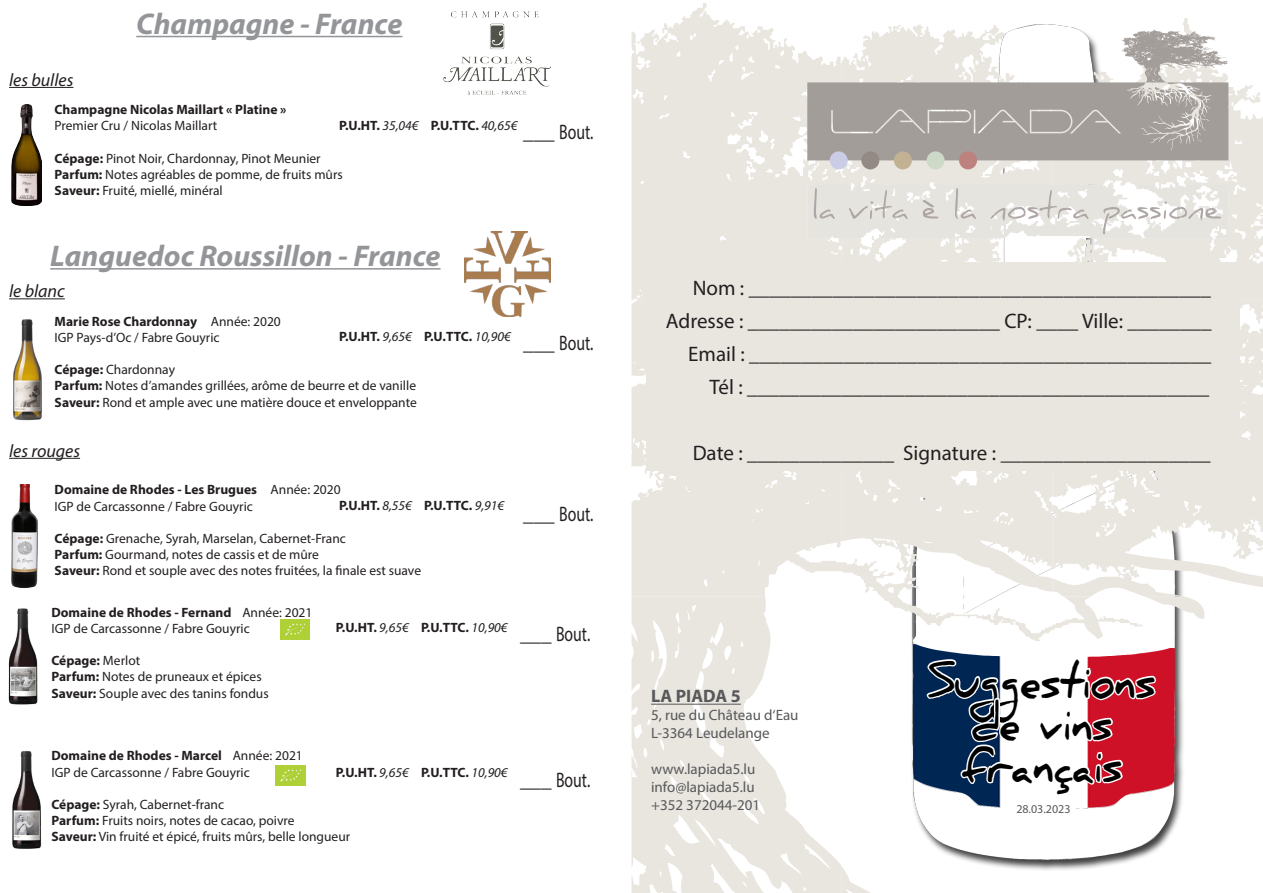
<style>
.page{position:relative;width:1263px;height:893px;background:#fff}
.page>*{position:absolute;margin:0;border:0;box-sizing:border-box;transform-origin:0 0}
.t1{font:700 48.75px/42px "Daniel";color:#000;text-align:center;scale:.8 1}
.t2{font:italic 700 30px "Myriad Pro";color:#939598}
.t3{font:21px "Myriad Pro";color:#231f20}
.t4{font:italic 18px "Myriad Pro";color:#231f20}
.t5{font:700 18px "Myriad Pro";color:#57585a}
.t6{font:15px "Myriad Pro";color:#57585a}
.t7{font:13.5px "Myriad Pro";color:#231f20}
.t8{font:700 13.5px "Myriad Pro";color:#231f20}
.t9{font:12px "Myriad Pro";color:#57585a}
.s1{font-weight:700}
.s2{font-weight:400;font-style:italic}
.s3{font-weight:400}
</style>
<div class="page">
<img style="left:12px;top:104px;width:29px;height:101px">
<hr style="left:9px;top:87px;width:64px;height:1px;background:#231f20">
<hr style="left:136px;top:36px;width:266px;height:1px;background:#939598">
<img style="left:13px;top:319px;width:29px;height:102px">
<hr style="left:9px;top:298px;width:56px;height:1px;background:#231f20">
<hr style="left:50px;top:268px;width:391px;height:2px;background:#939598">
<img style="left:12px;top:484px;width:25px;height:104px">
<img style="left:9px;top:608px;width:29px;height:97px">
<img style="left:12px;top:751px;width:30px;height:98px">
<hr style="left:9px;top:458px;width:71px;height:1px;background:#231f20">
<img style="left:280px;top:620px;width:30px;height:20px">
<img style="left:276px;top:766px;width:29px;height:20px">
<img style="left:465px;top:232px;width:85px;height:85px">
<svg style="left:664px;top:18px;width:599px;height:220px"></svg>
<svg style="left:631px;top:25px;width:575px;height:213px;background:#eae6e1"></svg>
<svg style="left:631px;top:238px;width:632px;height:655px"></svg>
<svg style="left:897px;top:238px;width:366px;height:312px;fill:#e9e5df"></svg>
<svg style="left:807px;top:30px;width:421px;height:130px"></svg>
<div style="left:830px;top:151px;width:18px;height:18px;background:#cbcce6;border-radius:50%"></div>
<div style="left:959px;top:151px;width:18px;height:18px;background:#bd817e;border-radius:50%"></div>
<div style="left:894px;top:151px;width:18px;height:18px;background:#c3b193;border-radius:50%"></div>
<div style="left:861px;top:151px;width:18px;height:18px;background:#948a85;border-radius:50%"></div>
<div style="left:927px;top:151px;width:17px;height:18px;background:#cedac8;border-radius:50%"></div>
<img style="left:1094px;top:184px;width:5px;height:47px">
<img style="left:1099px;top:184px;width:87px;height:54px">
<svg style="left:925px;top:633px;width:233px;height:260px"></svg>
<div style="left:1011px;top:803px;width:64px;height:13px;background:#fff"></div>
<hr style="left:651px;top:704px;width:90px;height:1px;background:#57585a">
<img style="left:444px;top:11px;width:106px;height:84px">
<div style="left:646px;top:263px;width:593px;height:208px;background:#e9e5df"></div>
<p class="t4" style="left:9px;top:68px;width:66px">les bulles</p>
<p class="t2" style="left:136px;top:4px;width:268px">Champagne - France</p>
<p class="t8" style="left:55px;top:101px;width:233px">Champagne Nicolas Maillart « Platine »</p>
<p class="t7" style="left:55px;top:117px;width:164px">Premier Cru / Nicolas Maillart</p>
<p class="t7" style="left:55px;top:150px;width:268px"><span class="s1">Cépage:</span> Pinot Noir, Chardonnay, Pinot Meunier</p>
<p class="t7" style="left:55px;top:166px;width:290px"><span class="s1">Parfum:</span> Notes agréables de pomme, de fruits mûrs</p>
<p class="t7" style="left:55px;top:182px;width:170px"><span class="s1">Saveur:</span> Fruité, miellé, minéral</p>
<p class="t8" style="left:339px;top:116px;width:180px">P.U.HT. <span class="s2">35,04€</span> P.U.TTC. <span class="s2">40,65€</span></p>
<p class="t3" style="left:523px;top:119px;width:72px">___ Bout.</p>
<p class="t2" style="left:50px;top:236px;width:392px">Languedoc Roussillon - France</p>
<p class="t4" style="left:9px;top:280px;width:57px">le blanc</p>
<p class="t8" style="left:55px;top:312px;width:228px">Marie Rose Chardonnay <span class="s3">Année: 2020</span></p>
<p class="t7" style="left:55px;top:329px;width:166px">IGP Pays-d’Oc / Fabre Gouyric</p>
<p class="t7" style="left:55px;top:361px;width:122px"><span class="s1">Cépage:</span> Chardonnay</p>
<p class="t7" style="left:55px;top:377px;width:363px"><span class="s1">Parfum:</span> Notes d’amandes grillées, arôme de beurre et de vanille</p>
<p class="t7" style="left:55px;top:394px;width:364px"><span class="s1">Saveur:</span> Rond et ample avec une matière douce et enveloppante</p>
<p class="t8" style="left:339px;top:328px;width:173px">P.U.HT. <span class="s2">9,65€</span> P.U.TTC. <span class="s2">10,90€</span></p>
<p class="t3" style="left:523px;top:330px;width:72px">___ Bout.</p>
<p class="t4" style="left:9px;top:439px;width:72px">les rouges</p>
<p class="t8" style="left:55px;top:481px;width:288px">Domaine de Rhodes - Les Brugues <span class="s3">Année: 2020</span></p>
<p class="t7" style="left:55px;top:498px;width:200px">IGP de Carcassonne / Fabre Gouyric</p>
<p class="t7" style="left:55px;top:530px;width:293px"><span class="s1">Cépage:</span> Grenache, Syrah, Marselan, Cabernet-Franc</p>
<p class="t7" style="left:55px;top:546px;width:266px"><span class="s1">Parfum:</span> Gourmand, notes de cassis et de mûre</p>
<p class="t7" style="left:55px;top:562px;width:368px"><span class="s1">Saveur:</span> Rond et souple avec des notes fruitées, la finale est suave</p>
<p class="t8" style="left:339px;top:497px;width:166px">P.U.HT. <span class="s2">8,55€</span> P.U.TTC. <span class="s2">9,91€</span></p>
<p class="t8" style="left:51px;top:603px;width:262px">Domaine de Rhodes - Fernand <span class="s3">Année: 2021</span></p>
<p class="t7" style="left:51px;top:620px;width:200px">IGP de Carcassonne / Fabre Gouyric</p>
<p class="t8" style="left:51px;top:652px;width:90px">Cépage: <span class="s3">Merlot</span></p>
<p class="t7" style="left:51px;top:669px;width:212px"><span class="s1">Parfum:</span> Notes de pruneaux et épices</p>
<p class="t7" style="left:51px;top:685px;width:219px"><span class="s1">Saveur:</span> Souple avec des tanins fondus</p>
<p class="t8" style="left:336px;top:619px;width:173px">P.U.HT. <span class="s2">9,65€</span> P.U.TTC. <span class="s2">10,90€</span></p>
<p class="t3" style="left:523px;top:501px;width:72px">___ Bout.</p>
<p class="t3" style="left:520px;top:621px;width:72px">___ Bout.</p>
<p class="t8" style="left:51px;top:747px;width:253px">Domaine de Rhodes - Marcel <span class="s3">Année: 2021</span></p>
<p class="t7" style="left:51px;top:764px;width:200px">IGP de Carcassonne / Fabre Gouyric</p>
<p class="t7" style="left:51px;top:796px;width:174px"><span class="s1">Cépage:</span> Syrah, Cabernet-franc</p>
<p class="t7" style="left:51px;top:812px;width:245px"><span class="s1">Parfum:</span> Fruits noirs, notes de cacao, poivre</p>
<p class="t7" style="left:51px;top:829px;width:300px"><span class="s1">Saveur:</span> Vin fruité et épicé, fruits mûrs, belle longueur</p>
<p class="t8" style="left:336px;top:763px;width:173px">P.U.HT. <span class="s2">9,65€</span> P.U.TTC. <span class="s2">10,90€</span></p>
<p class="t3" style="left:520px;top:767px;width:72px">___ Bout.</p>
<p class="t3" style="left:693px;top:275px;width:520px">Nom : ____________________________________________</p>
<p class="t3" style="left:666px;top:308px;width:547px">Adresse : ________________________ CP: ____ Ville: ________</p>
<p class="t3" style="left:688px;top:341px;width:525px">Email : ____________________________________________</p>
<p class="t3" style="left:710px;top:374px;width:501px">Tél : ____________________________________________</p>
<p class="t3" style="left:693px;top:440px;width:520px">Date : ______________ Signature : ____________________</p>
<p class="t5" style="left:651px;top:685px;width:91px">LA PIADA 5</p>
<p class="t6" style="left:651px;top:706px;width:149px">5, rue du Château d‘Eau</p>
<p class="t6" style="left:651px;top:724px;width:120px">L-3364 Leudelange</p>
<p class="t6" style="left:651px;top:760px;width:106px">www.lapiada5.lu</p>
<p class="t6" style="left:651px;top:778px;width:105px">info@lapiada5.lu</p>
<p class="t6" style="left:651px;top:796px;width:111px">+352 372044-201</p>
<p class="t1" style="left:928px;top:660px;width:286px">Suggestions de vins français</p>
<p class="t9" style="left:1016px;top:802px;width:56px">28.03.2023</p>
</div>
